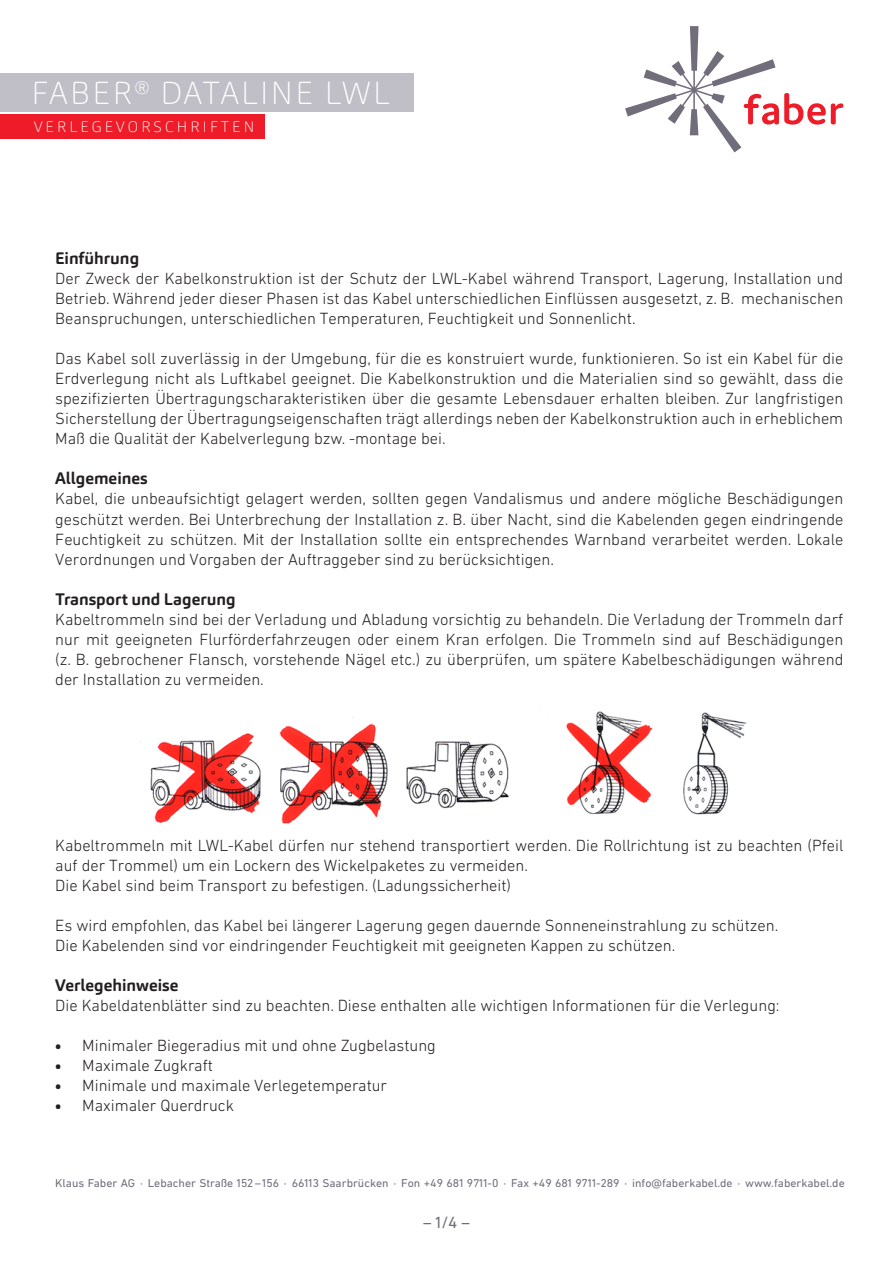
<style>
.page{position:relative;width:893px;height:1263px;background:#fff}
.page>*{position:absolute;margin:0;border:0;box-sizing:border-box;transform-origin:0 0}
.t1{font:100 31.5px "Carnas";letter-spacing:.07em;color:#fff}
.Fliesstext{font:300 16.5px/20px "DIN Next W1 G";color:#231f20;text-align:justify}
.Fliesstext-2{font:700 16.5px "Carnas";color:#231f20}
.t2{font:16.5px "DIN Next W1 G";color:#726d7a}
.t3{font:100 15px "Carnas";letter-spacing:.21em;color:#fff}
.t4{font:11.55px "DIN Next W1 G";color:#726d7a}
.s1{font-family:"Carnas";font-weight:700}
</style>
<div class="page">
<div style="left:0;top:73px;width:414px;height:38px;background:#c0bec6"></div>
<div style="left:0;top:114px;width:264px;height:24px;background:#ee1c28"></div>
<svg style="left:625px;top:26px;width:218px;height:126px"></svg>
<img style="left:540px;top:711px;width:207px;height:104px">
<img style="left:140px;top:717px;width:369px;height:107px">
<h1 class="t1" style="left:32px;top:73px;width:360px">FABER<sup>®</sup> DATALINE LWL</h1>
<p class="t3" style="left:34px;top:117px;width:222px">VERLEGEVORSCHRIFTEN</p>
<p class="Fliesstext-2" style="left:55px;top:248px;width:85px">Einführung</p>
<p class="Fliesstext" style="left:55px;top:269px;width:790px">Der Zweck der Kabelkonstruktion ist der Schutz der LWL-Kabel während Transport, Lagerung, Installation und Betrieb. Während jeder dieser Phasen ist das Kabel unterschiedlichen Einflüssen ausgesetzt, z. B. mechanischen Beanspruchungen, unterschiedlichen Temperaturen, Feuchtigkeit und Sonnenlicht.</p>
<p class="Fliesstext" style="left:55px;top:349px;width:790px">Das Kabel soll zuverlässig in der Umgebung, für die es konstruiert wurde, funktionieren. So ist ein Kabel für die Erdverlegung nicht als Luftkabel geeignet. Die Kabelkonstruktion und die Materialien sind so gewählt, dass die spezifizierten Übertragungscharakteristiken über die gesamte Lebensdauer erhalten bleiben. Zur langfristigen Sicherstellung der Übertragungseigenschaften trägt allerdings neben der Kabelkonstruktion auch in erheblichem Maß die Qualität der Kabelverlegung bzw. -montage bei.</p>
<p class="Fliesstext-2" style="left:55px;top:468px;width:94px">Allgemeines</p>
<p class="Fliesstext" style="left:55px;top:489px;width:790px">Kabel, die unbeaufsichtigt gelagert werden, sollten gegen Vandalismus und andere mögliche Beschädigungen geschützt werden. Bei Unterbrechung der Installation z. B. über Nacht, sind die Kabelenden gegen eindringende Feuchtigkeit zu schützen. Mit der Installation sollte ein entsprechendes Warnband verarbeitet werden. Lokale Verordnungen und Vorgaben der Auftraggeber sind zu berücksichtigen.</p>
<p class="Fliesstext-2" style="left:55px;top:588px;width:182px">Transport und Lagerung</p>
<p class="Fliesstext" style="left:55px;top:609px;width:790px">Kabeltrommeln sind bei der Verladung und Abladung vorsichtig zu behandeln. Die Verladung der Trommeln darf nur mit geeigneten Flurförderfahrzeugen oder einem Kran erfolgen. Die Trommeln sind auf Beschädigungen (z. B. gebrochener Flansch, vorstehende Nägel etc.) zu überprüfen, um spätere Kabelbeschädigungen während der Installation zu vermeiden.</p>
<p class="Fliesstext" style="left:55px;top:835px;width:790px">Kabeltrommeln mit LWL-Kabel dürfen nur stehend transportiert werden. Die Rollrichtung ist zu beachten (Pfeil auf der Trommel) um ein Lockern des Wickelpaketes zu vermeiden.</p>
<p class="Fliesstext" style="left:55px;top:875px;width:457px">Die Kabel sind beim Transport zu befestigen. (Ladungssicherheit)</p>
<p class="Fliesstext" style="left:55px;top:915px;width:725px">Es wird empfohlen, das Kabel bei längerer Lagerung gegen dauernde Sonneneinstrahlung zu schützen.</p>
<p class="Fliesstext" style="left:55px;top:935px;width:621px">Die Kabelenden sind vor eindringender Feuchtigkeit mit geeigneten Kappen zu schützen.</p>
<p class="Fliesstext-2" style="left:55px;top:974px;width:125px">Verlegehinweise</p>
<p class="Fliesstext" style="left:55px;top:995px;width:726px">Die Kabeldatenblätter sind zu beachten. Diese enthalten alle wichtigen Informationen für die Verlegung:</p>
<p class="Fliesstext" style="left:55px;top:1035px;width:382px"><span class="s1">•</span> Minimaler Biegeradius mit und ohne Zugbelastung</p>
<p class="Fliesstext" style="left:55px;top:1055px;width:159px"><span class="s1">•</span> Maximale Zugkraft</p>
<p class="Fliesstext" style="left:55px;top:1075px;width:333px"><span class="s1">•</span> Minimale und maximale Verlegetemperatur</p>
<p class="Fliesstext" style="left:55px;top:1095px;width:180px"><span class="s1">•</span> Maximaler Querdruck</p>
<p class="t4" style="left:55px;top:1176px;width:791px">Klaus Faber AG · Lebacher Straße 152–156 · 66113 Saarbrücken · Fon +49 681 9711-0 · Fax +49 681 9711-289 · info@faberkabel.de · www.faberkabel.de</p>
<p class="t2" style="left:423px;top:1213px;width:48px">– 1/4 –</p>
</div>
